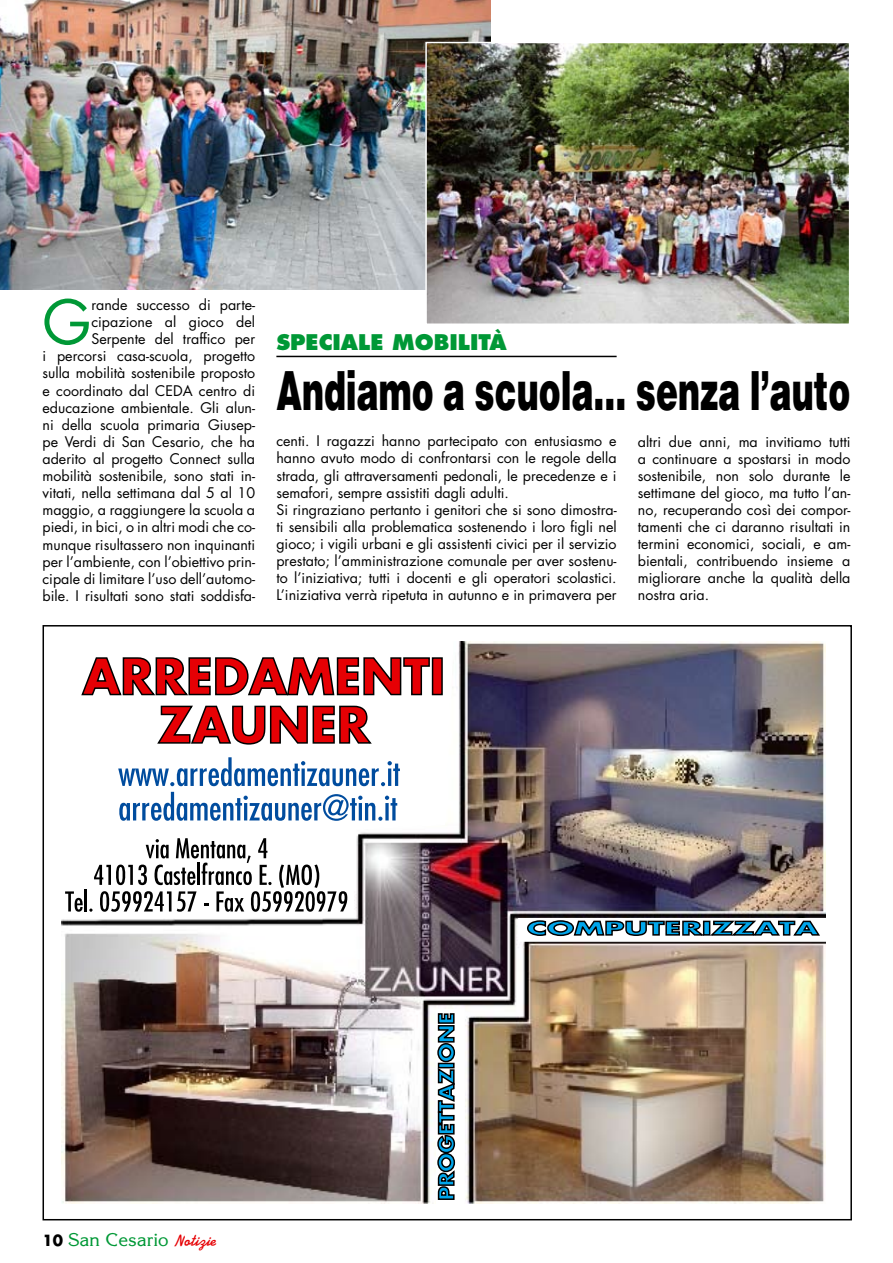
<style>
.page{position:relative;width:893px;height:1263px;background:#fff}
.page>*{position:absolute;margin:0;border:0;box-sizing:border-box;transform-origin:0 0}
.t1{font:59.55px "Futura Std";color:#009836}
.t2{font:900 54px "Helvetica LT Std";color:#000;scale:.61 1}
.t3{font:800 21px "Futura Std";color:#009836}
.t4{font:18px "Korinna Std";color:#009836}
.t5{font:14.25px/17.1px "Futura Std";color:#000;text-align:justify}
.s1{font-family:"Futura Std";font-weight:700;font-size:15px;color:#000}
.s2{font-family:"Swing";font-weight:700;color:#e60004}
</style>
<div class="page">
<hr style="left:276px;top:356px;width:341px;height:1px;background:#000">
<img style="left:61px;top:641px;width:764px;height:563px">
<svg style="left:61px;top:641px;width:394px;height:279px"></svg>
<svg style="left:156px;top:705px;width:217px;height:40px"></svg>
<svg style="left:80px;top:656px;width:351px;height:40px"></svg>
<div style="left:433px;top:658px;width:9px;height:36px;background:#e60004"></div>
<div style="left:432px;top:657px;width:11px;height:38px;border:2px solid #000"></div>
<svg style="left:119px;top:792px;width:278px;height:29px"></svg>
<svg style="left:118px;top:757px;width:282px;height:29px"></svg>
<svg style="left:65px;top:891px;width:18px;height:21px"></svg>
<hr style="left:85px;top:889px;width:2px;height:22px;background:#000">
<svg style="left:89px;top:838px;width:258px;height:74px"></svg>
<div style="left:519px;top:919px;width:320px;height:22px;background:#fff"></div>
<div style="left:518px;top:918px;width:322px;height:24px;border:2px solid #fff"></div>
<svg style="left:526px;top:913px;width:295px;height:24px"></svg>
<div style="left:437px;top:1010px;width:27px;height:198px;background:#fff"></div>
<svg style="left:437px;top:1013px;width:19px;height:187px"></svg>
<img style="left:0;top:0;width:490px;height:290px">
<img style="left:428px;top:45px;width:419px;height:277px">
<div style="left:425px;top:42px;width:425px;height:283px;border:2px solid #fff"></div>
<h1 class="t1" style="left:43px;top:284px;width:46px">G</h1>
<p class="t5" style="left:91px;top:296px;width:165px">rande successo di parte-</p>
<p class="t5" style="left:91px;top:314px;width:165px">cipazione al gioco del</p>
<p class="t5" style="left:91px;top:331px;width:165px">Serpente del traffico per</p>
<p class="t5" style="left:43px;top:348px;width:214px">i percorsi casa-scuola, progetto</p>
<p class="t5" style="left:43px;top:365px;width:214px">sulla mobilità sostenibile proposto</p>
<p class="t5" style="left:43px;top:382px;width:123px">e coordinato dal CEDA</p>
<p class="t5" style="left:43px;top:382px;width:214px;text-indent:156px">centro di educazione ambientale. Gli alun&shy;ni della scuola primaria Giusep&shy;pe Verdi di San Cesario, che ha aderito al progetto Connect sulla mobilità sostenibile, sono stati in&shy;vitati, nella settimana dal 5 al 10 maggio, a raggiungere la scuola a piedi, in bici, o in altri modi che co&shy;munque risultassero non inquinanti per l’ambiente, con l’obiettivo prin&shy;cipale di limitare l’uso dell’automo&shy;bile. I risultati sono stati soddisfa-</p>
<h3 class="t3" style="left:276px;top:329px;width:131px">SPECIALE mobilit</h3>
<h3 class="t3" style="left:489px;top:329px;width:19px">à</h3>
<h2 class="t2" style="left:276px;top:356px;width:942px">Andiamo a scuola... senza l’auto</h2>
<p class="t5" style="left:276px;top:433px;width:342px;text-align:left">centi. I ragazzi hanno partecipato con entusiasmo e hanno avuto modo di confrontarsi con le regole della strada, gli attraversamenti pedonali, le precedenze e i semafori, sempre assistiti dagli adulti.<br>Si ringraziano pertanto i genitori che si sono dimostra&shy;ti sensibili alla problematica sostenendo i loro figli nel gioco; i vigili urbani e gli assistenti civici per il servizio prestato; l’amministrazione comunale per aver sostenu&shy;to l’iniziativa; tutti i docenti e gli operatori scolastici.<br>L’iniziativa verrà ripetuta in autunno e in primavera per</p>
<p class="t5" style="left:638px;top:433px;width:214px">altri due anni, ma invitiamo tutti a continuare a spostarsi in modo sostenibile, non solo durante le settimane del gioco, ma tutto l’an&shy;no, recuperando così dei compor&shy;tamenti che ci daranno risultati in termini economici, sociali, e am&shy;bientali, contribuendo insieme a migliorare anche la qualità della nostra aria.</p>
<p class="t4" style="left:43px;top:1228px;width:175px"><span class="s1">10</span> San Cesario <span class="s2">Notizie</span></p>
</div>
